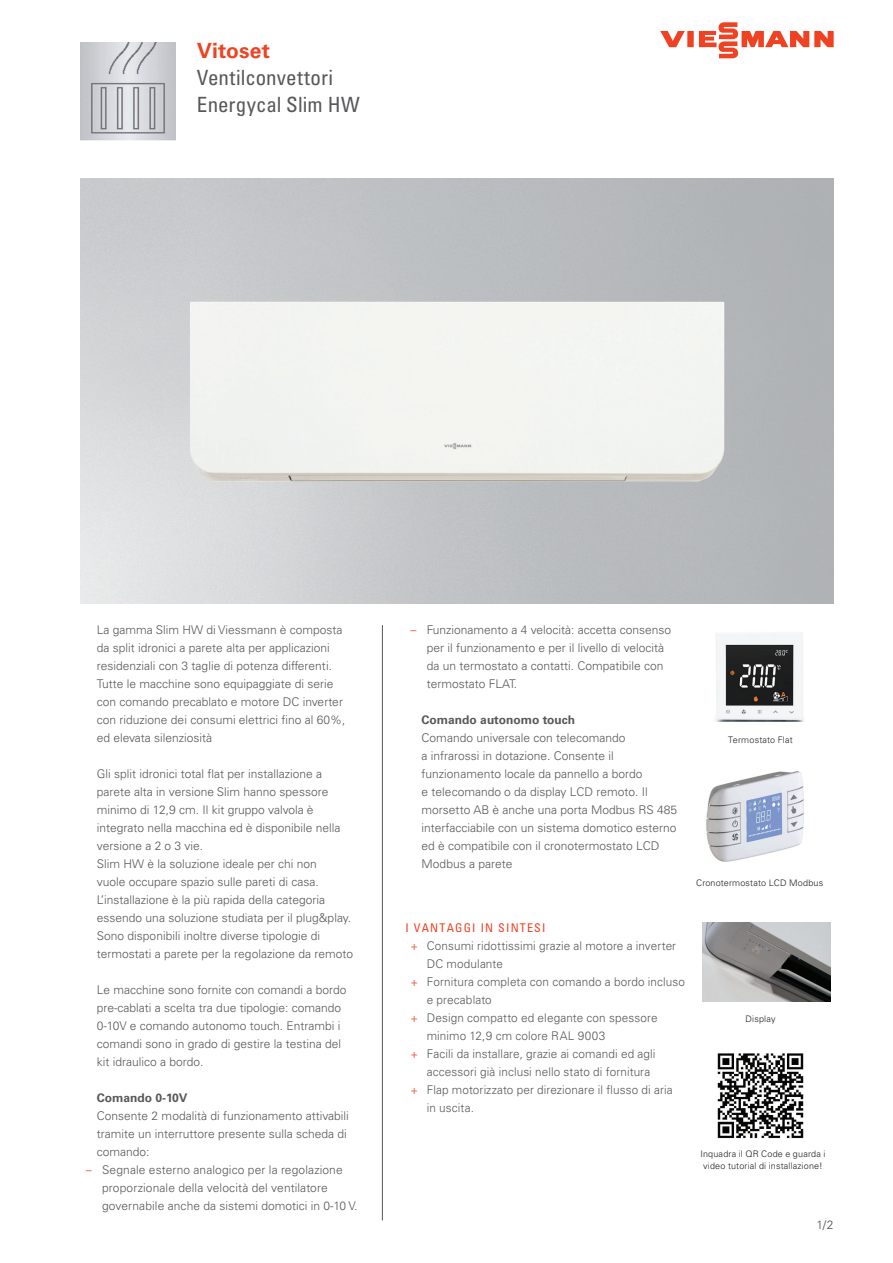
<style>
.page{position:relative;width:893px;height:1263px;background:#fff}
.page>*{position:absolute;margin:0;border:0;box-sizing:border-box;transform-origin:0 0}
.t1{font:condensed 21px/27px "Univers LTCYR 57";letter-spacing:.005em;color:#57585a}
.t2{font:700 21px "Univers LTCYR 65";letter-spacing:.01em;color:#ef4222}
.t3{font:300 12px/18px "Univers LTCYR 45";color:#57585a}
.t4{font:700 12px "Univers LTCYR 65";color:#57585a}
.t5{font:condensed 12px "Univers LTCYR 57";letter-spacing:.1em;color:#ef4222}
.t6{font:300 12px "Univers LTCYR 45";color:#4b4c4d}
.t7{font:300 9px/12px "Univers LTCYR 45";letter-spacing:.02em;color:#231f20;text-align:center}
.s1{color:#ef4222}
</style>
<div class="page">
<svg style="left:660px;top:22px;width:174px;height:36px"></svg>
<img style="left:81px;top:43px;width:95px;height:97px">
<hr style="left:382px;top:625px;width:1px;height:595px;background:#57585a">
<img style="left:706px;top:771px;width:98px;height:91px">
<img style="left:715px;top:632px;width:89px;height:89px">
<img style="left:187px;top:299px;width:540px;height:184px">
<img style="left:717px;top:1053px;width:87px;height:86px">
<img style="left:702px;top:923px;width:128px;height:78px">
<h1 class="t2" style="left:197px;top:36px;width:75px">Vitoset</h1>
<h1 class="t1" style="left:197px;top:63px;width:165px">Ventilconvettori<br>Energycal Slim HW</h1>
<p class="t3" style="left:97px;top:620px;width:250px">La gamma Slim HW di Viessmann è composta da split idronici a parete alta per applicazioni residenziali con 3 taglie di potenza differenti.<br>Tutte le macchine sono equipaggiate di serie con comando precablato e motore DC inverter con riduzione dei consumi elettrici fino al 60%, ed elevata silenziosità</p>
<p class="t3" style="left:97px;top:764px;width:258px">Gli split idronici total flat per installazione a parete alta in versione Slim hanno spessore minimo di 12,9 cm. Il kit gruppo valvola è integrato nella macchina ed è disponibile nella versione a 2 o 3 vie.<br>Slim HW è la soluzione ideale per chi non<br>vuole occupare spazio sulle pareti di casa.<br>L’installazione è la più rapida della categoria essendo una soluzione studiata per il plug&amp;play.<br>Sono disponibili inoltre diverse tipologie di termostati a parete per la regolazione da remoto</p>
<p class="t3" style="left:97px;top:980px;width:251px">Le macchine sono fornite con comandi a bordo pre-cablati a scelta tra due tipologie: comando 0-10V e comando autonomo touch. Entrambi i comandi sono in grado di gestire la testina del kit idraulico a bordo.</p>
<p class="t4" style="left:97px;top:1089px;width:92px">Comando 0-10V</p>
<p class="t3" style="left:97px;top:1106px;width:253px">Consente 2 modalità di funzionamento attivabili tramite un interruttore presente sulla scheda di comando:</p>
<p class="t3" style="left:102px;top:1160px;width:257px;text-indent:-16px"><span class="s1">–</span> Segnale esterno analogico per la regolazione proporzionale della velocità del ventilatore governabile anche da sistemi domotici in 0-10 V.</p>
<p class="t3" style="left:427px;top:620px;width:246px;text-indent:-16px"><span class="s1">–</span> Funzionamento a 4 velocità: accetta consenso per il funzionamento e per il livello di velocità da un termostato a contatti. Compatibile con termostato FLAT.</p>
<p class="t4" style="left:422px;top:711px;width:155px">Comando autonomo touch</p>
<p class="t3" style="left:422px;top:728px;width:257px">Comando universale con telecomando<br>a infrarossi in dotazione. Consente il funzionamento locale da pannello a bordo<br>e telecomando o da display LCD remoto. Il morsetto AB è anche una porta Modbus RS 485 interfacciabile con un sistema domotico esterno ed è compatibile con il cronotermostato LCD Modbus a parete</p>
<p class="t7" style="left:728px;top:733px;width:66px">Termostato Flat</p>
<p class="t7" style="left:696px;top:877px;width:129px">Cronotermostato LCD Modbus</p>
<p class="t5" style="left:405px;top:920px;width:142px">I VANTAGGI IN SINTESI</p>
<p class="t3" style="left:411px;top:937px;width:267px"><span class="s1">+</span> Consumi ridottissimi grazie al motore a inverter</p>
<p class="t3" style="left:427px;top:955px;width:78px">DC modulante</p>
<p class="t3" style="left:411px;top:973px;width:276px"><span class="s1">+</span> Fornitura completa con comando a bordo incluso</p>
<p class="t3" style="left:427px;top:991px;width:66px">e precablato</p>
<p class="t3" style="left:411px;top:1009px;width:248px"><span class="s1">+</span> Design compatto ed elegante con spessore</p>
<p class="t3" style="left:427px;top:1027px;width:180px">minimo 12,9 cm colore RAL 9003</p>
<p class="t3" style="left:411px;top:1045px;width:246px"><span class="s1">+</span> Facili da installare, grazie ai comandi ed agli</p>
<p class="t3" style="left:427px;top:1063px;width:225px">accessori già inclusi nello stato di fornitura</p>
<p class="t3" style="left:411px;top:1081px;width:264px"><span class="s1">+</span> Flap motorizzato per direzionare il flusso di aria</p>
<p class="t3" style="left:427px;top:1099px;width:49px">in uscita.</p>
<p class="t7" style="left:745px;top:1012px;width:32px">Display</p>
<p class="t7" style="left:700px;top:1147px;width:126px">Inquadra il QR Code e guarda i video tutorial di installazione!</p>
<p class="t6" style="left:816px;top:1217px;width:18px">1/2</p>
</div>
